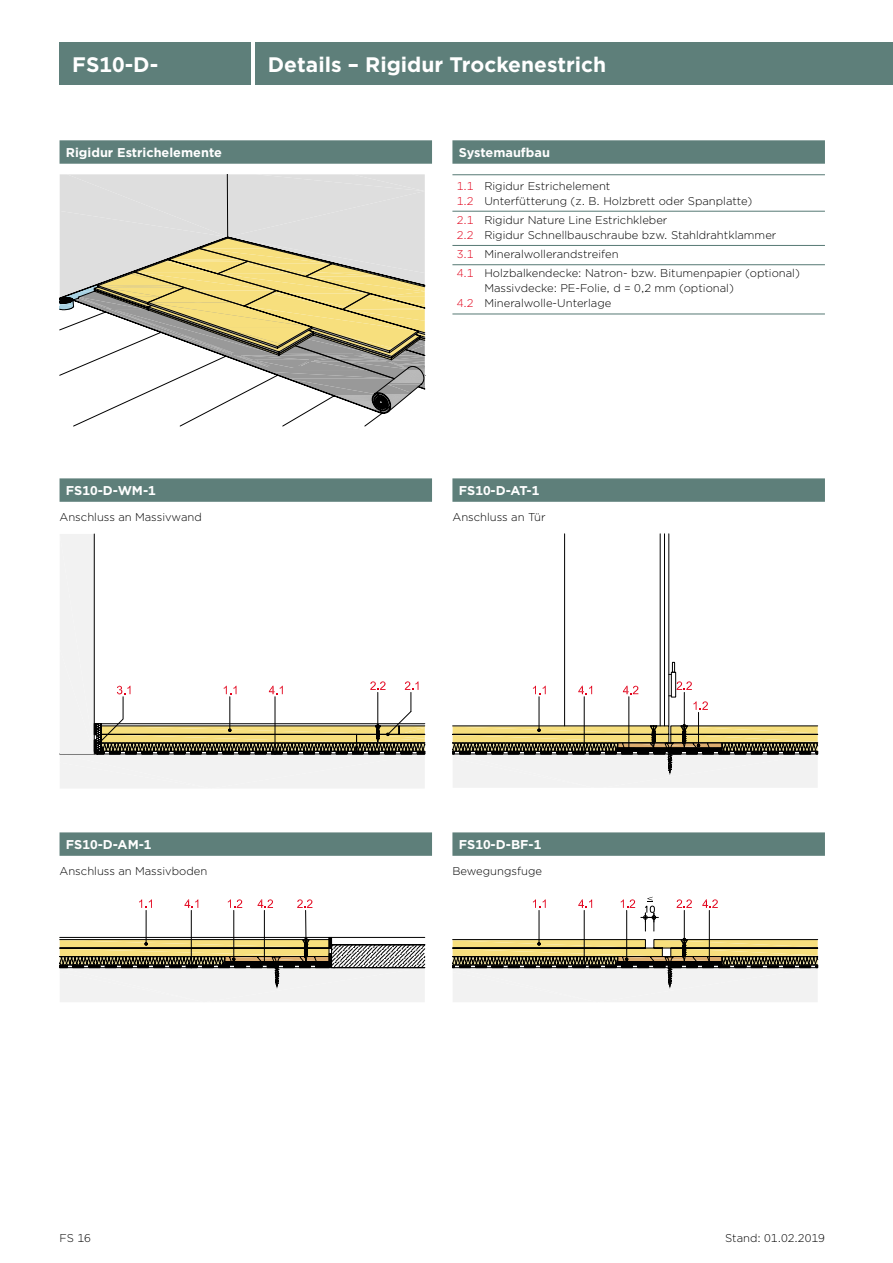
<style>
.page{position:relative;width:893px;height:1263px;background:#fff}
.page>*{position:absolute;margin:0;border:0;box-sizing:border-box;transform-origin:0 0}
.t1{font:700 21px "Gotham";color:#fff}
.t2{font:700 12.75px "Gotham";color:#fff}
.t3{font:300 11.25px/15px "Gotham";color:#000}
.s1{color:#e2001a}
</style>
<div class="page">
<div style="left:255px;top:43px;width:638px;height:42px;background:#5e7f7a"></div>
<div style="left:60px;top:43px;width:191px;height:42px;background:#5e7f7a"></div>
<div style="left:60px;top:140px;width:372px;height:24px;background:#5e7f7a"></div>
<div style="left:60px;top:478px;width:372px;height:24px;background:#5e7f7a"></div>
<div style="left:60px;top:832px;width:372px;height:24px;background:#5e7f7a"></div>
<div style="left:452px;top:478px;width:373px;height:24px;background:#5e7f7a"></div>
<div style="left:452px;top:832px;width:373px;height:24px;background:#5e7f7a"></div>
<svg style="left:60px;top:174px;width:366px;height:216px;background:#dbd6c3"></svg>
<svg style="left:59px;top:291px;width:365px;height:135px"></svg>
<svg style="left:60px;top:534px;width:365px;height:254px"></svg>
<svg style="left:59px;top:899px;width:367px;height:103px"></svg>
<hr style="left:684px;top:692px;width:1px;height:34px;background:#000">
<hr style="left:660px;top:534px;width:1px;height:192px;background:#000">
<hr style="left:664px;top:534px;width:1px;height:192px;background:#000">
<hr style="left:668px;top:534px;width:1px;height:192px;background:#000">
<hr style="left:564px;top:534px;width:1px;height:192px;background:#000">
<hr style="left:539px;top:697px;width:1px;height:33px;background:#000">
<svg style="left:533px;top:686px;width:13px;height:8px"></svg>
<hr style="left:584px;top:697px;width:1px;height:56px;background:#000">
<svg style="left:578px;top:686px;width:14px;height:8px"></svg>
<hr style="left:629px;top:697px;width:1px;height:52px;background:#000">
<hr style="left:698px;top:712px;width:1px;height:33px;background:#000">
<svg style="left:452px;top:723px;width:366px;height:65px"></svg>
<div style="left:617px;top:742px;width:105px;height:6px;border:1px solid #000"></div>
<svg style="left:623px;top:686px;width:15px;height:8px"></svg>
<svg style="left:668px;top:662px;width:40px;height:48px"></svg>
<svg style="left:452px;top:897px;width:366px;height:105px"></svg>
<div style="left:452px;top:140px;width:373px;height:24px;background:#5e7f7a"></div>
<hr style="left:452px;top:174px;width:373px;height:1px;background:#5e7f7a">
<hr style="left:452px;top:211px;width:373px;height:1px;background:#5e7f7a">
<hr style="left:452px;top:245px;width:373px;height:1px;background:#5e7f7a">
<hr style="left:452px;top:264px;width:373px;height:1px;background:#5e7f7a">
<hr style="left:452px;top:313px;width:373px;height:1px;background:#5e7f7a">
<h1 class="t1" style="left:72px;top:51px;width:87px">FS10-D-</h1>
<h1 class="t1" style="left:268px;top:51px;width:340px">Details – Rigidur Trockenestrich</h1>
<p class="t2" style="left:66px;top:144px;width:158px">Rigidur Estrichelemente</p>
<p class="t2" style="left:459px;top:144px;width:93px">Systemaufbau</p>
<p class="t3" style="left:457px;top:178px;width:297px"><span class="s1">1.1</span> Rigidur Estrichelement<br><span class="s1">1.2</span> Unterfütterung (z. B. Holzbrett oder Spanplatte)</p>
<p class="t3" style="left:457px;top:212px;width:321px"><span class="s1">2.1</span> Rigidur Nature Line Estrichkleber<br><span class="s1">2.2</span> Rigidur Schnellbauschraube bzw. Stahldrahtklammer</p>
<p class="t3" style="left:457px;top:244px;width:345px;line-height:19.2px"><span class="s1">3.1</span> Mineralwollerandstreifen<br><span class="s1">4.1</span> Holzbalkendecke: Natron- bzw. Bitumenpapier (optional)</p>
<p class="t3" style="left:457px;top:281px;width:279px;text-indent:28px">Massivdecke: PE-Folie, d = 0,2 mm (optional)<br><span class="s1">4.2</span> Mineralwolle-Unterlage</p>
<p class="t2" style="left:66px;top:482px;width:91px">FS10-D-WM-1</p>
<p class="t2" style="left:459px;top:482px;width:82px">FS10-D-AT-1</p>
<p class="t3" style="left:60px;top:510px;width:144px">Anschluss an Massivwand</p>
<p class="t3" style="left:452px;top:510px;width:95px">Anschluss an Tür</p>
<p class="t2" style="left:66px;top:836px;width:87px">FS10-D-AM-1</p>
<p class="t2" style="left:459px;top:836px;width:84px">FS10-D-BF-1</p>
<p class="t3" style="left:60px;top:864px;width:149px">Anschluss an Massivboden</p>
<p class="t3" style="left:452px;top:864px;width:91px">Bewegungsfuge</p>
<p class="t3" style="left:60px;top:1230px;width:33px">FS 16</p>
<p class="t3" style="left:725px;top:1230px;width:101px">Stand: 01.02.2019</p>
</div>
